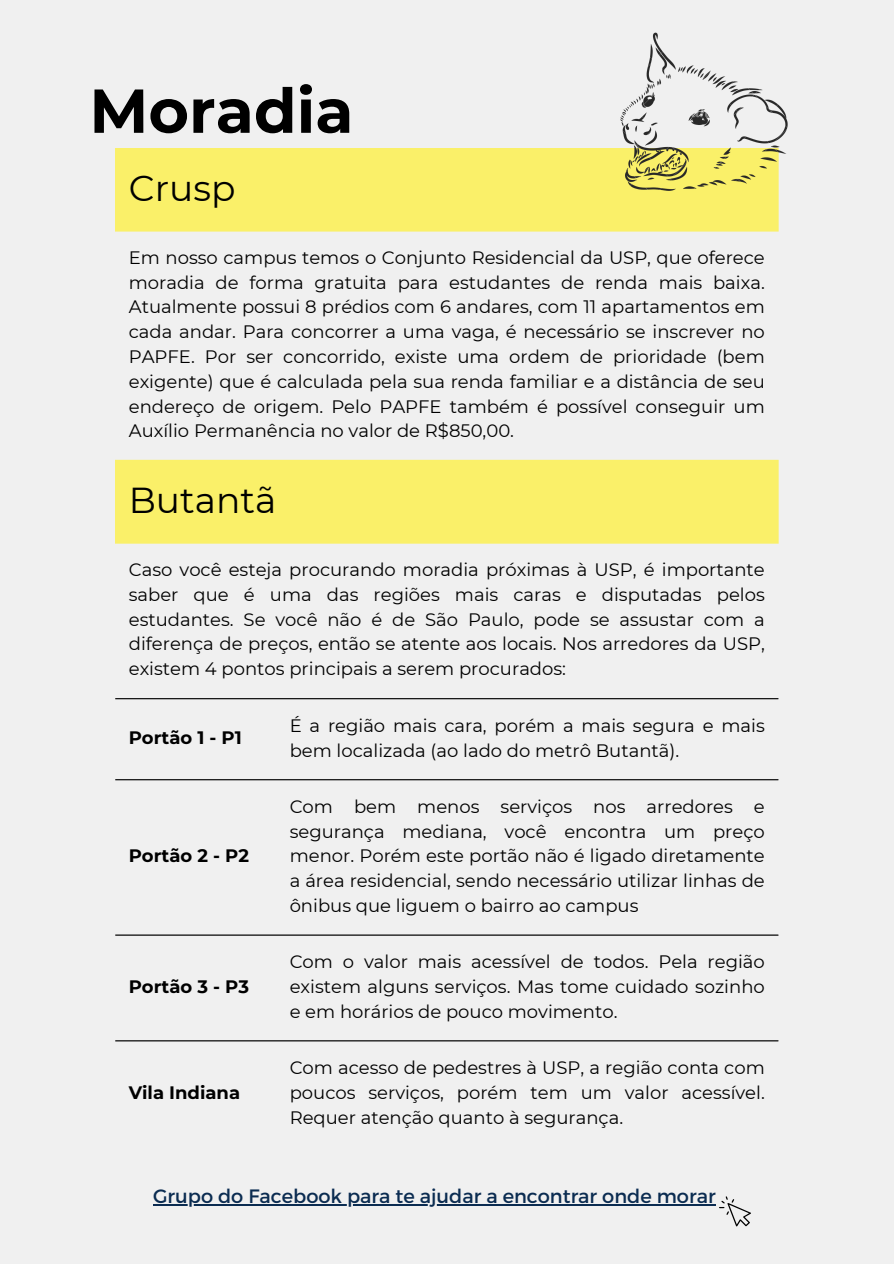
<style>
.page{position:relative;width:894px;height:1264px;background:#fff}
.page>*{position:absolute;margin:0;border:0;box-sizing:border-box;transform-origin:0 0}
.t1{font:700 61.8px "Montserrat";color:#000}
.t2{font:36px "Montserrat";color:#000}
.t3{font:19.35px "Montserrat";color:#0b2c51}
.t4{font:18px/24.8px "Montserrat";color:#000;text-align:justify}
.t5{font:700 18px "Montserrat";color:#000}
</style>
<div class="page">
<div style="left:0;top:0;width:893px;height:1263px;background:#f0f0f0"></div>
<svg style="left:115px;top:148px;width:663px;height:395px"></svg>
<hr style="left:115px;top:698px;width:663px;height:1px;background:#000">
<hr style="left:115px;top:779px;width:663px;height:1px;background:#000">
<hr style="left:115px;top:934px;width:663px;height:1px;background:#000">
<hr style="left:115px;top:1040px;width:663px;height:1px;background:#000">
<img style="left:620px;top:33px;width:167px;height:157px">
<svg style="left:719px;top:1196px;width:32px;height:30px"></svg>
<hr style="left:153px;top:1204px;width:562px;height:1px;background:#0b2c51">
<p class="t1" style="left:89px;top:73px;width:265px">Moradia</p>
<p class="t2" style="left:129px;top:166px;width:108px">Crusp</p>
<h1 class="t4" style="left:129px;top:245px;width:637px">Em nosso campus temos o Conjunto Residencial da USP, que oferece moradia de forma gratuita para estudantes de renda mais baixa.<br>Atualmente possui 8 prédios com 6 andares, com 11 apartamentos em cada andar. Para concorrer a uma vaga, é necessário se inscrever no PAPFE. Por ser concorrido, existe uma ordem de prioridade (bem exigente) que é calculada pela sua renda familiar e a distância de seu endereço de origem. Pelo PAPFE também é possível conseguir um Auxílio Permanência no valor de R$850,00.</h1>
<p class="t2" style="left:129px;top:478px;width:149px">Butantã</p>
<p class="t4" style="left:129px;top:557px;width:637px">Caso você esteja procurando moradia próximas à USP, é importante saber que é uma das regiões mais caras e disputadas pelos estudantes. Se você não é de São Paulo, pode se assustar com a diferença de preços, então se atente aos locais. Nos arredores da USP, existem 4 pontos principais a serem procurados:</p>
<p class="t5" style="left:129px;top:727px;width:114px">Portão 1 - P1</p>
<p class="t5" style="left:129px;top:845px;width:122px">Portão 2 - P2</p>
<p class="t5" style="left:129px;top:975px;width:122px">Portão 3 - P3</p>
<p class="t5" style="left:129px;top:1081px;width:113px">Vila Indiana</p>
<p class="t4" style="left:289px;top:713px;width:476px">É a região mais cara, porém a mais segura e mais bem localizada (ao lado do metrô Butantã).</p>
<p class="t4" style="left:289px;top:794px;width:476px">Com bem menos serviços nos arredores e segurança mediana, você encontra um preço menor. Porém este portão não é ligado diretamente a área residencial, sendo necessário utilizar linhas de ônibus que liguem o bairro ao campus</p>
<p class="t4" style="left:289px;top:949px;width:476px">Com o valor mais acessível de todos. Pela região existem alguns serviços. Mas tome cuidado sozinho e em horários de pouco movimento.</p>
<p class="t4" style="left:289px;top:1055px;width:476px">Com acesso de pedestres à USP, a região conta com poucos serviços, porém tem um valor acessível.<br>Requer atenção quanto à segurança.</p>
<p class="t3" style="left:153px;top:1183px;width:564px">Grupo do Facebook para te ajudar a encontrar onde morar</p>
</div>
